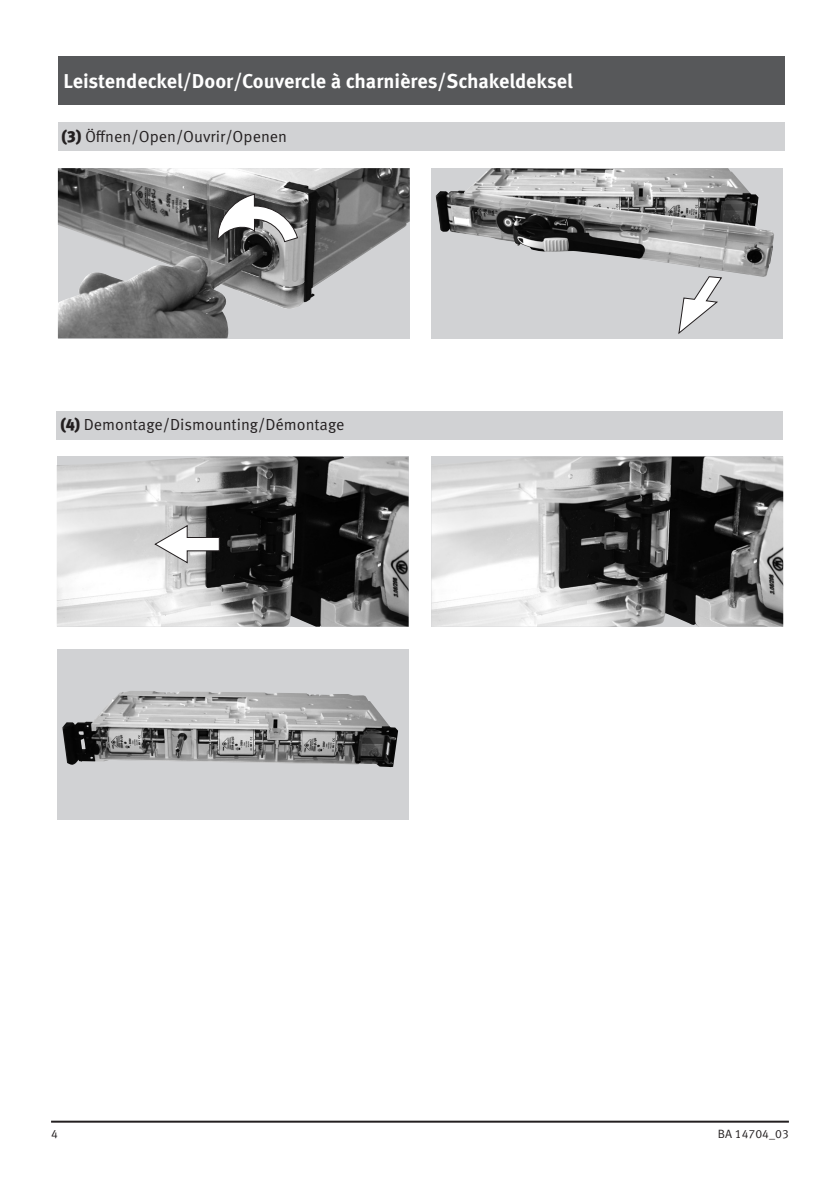
<style>
.page{position:relative;width:840px;height:1191px;background:#fff}
.page>*{position:absolute;margin:0;border:0;box-sizing:border-box;transform-origin:0 0}
.t1{font:700 20px "Meta Pro";color:#fff}
.t2{font:16px "Meta Pro";color:#231f20}
.t3{font:12px "Meta Pro";color:#231f20}
.s1{font-weight:900}
</style>
<div class="page">
<hr style="left:51px;top:1120px;width:737px;height:2px;background:#231f20">
<div style="left:57px;top:411px;width:725px;height:28px;background:#d1d2d4"></div>
<img style="left:57px;top:456px;width:351px;height:170px">
<img style="left:431px;top:456px;width:351px;height:170px">
<div style="left:57px;top:649px;width:351px;height:170px;background:#d1d2d4"></div>
<img style="left:62px;top:691px;width:336px;height:76px">
<svg style="left:154px;top:524px;width:66px;height:40px"></svg>
<div style="left:58px;top:123px;width:725px;height:28px;background:#d1d2d4"></div>
<img style="left:58px;top:168px;width:351px;height:170px">
<div style="left:431px;top:168px;width:351px;height:170px;background:#d1d2d4"></div>
<img style="left:435px;top:168px;width:339px;height:109px">
<svg style="left:216px;top:193px;width:82px;height:49px"></svg>
<svg style="left:677px;top:276px;width:44px;height:58px"></svg>
<div style="left:58px;top:57px;width:725px;height:48px;background:#57585a"></div>
<p class="t1" style="left:63px;top:69px;width:510px">Leistendeckel/Door/Couvercle à charnières/Schakeldeksel</p>
<p class="t2" style="left:61px;top:127px;width:227px"><span class="s1">(3)</span> Öffnen/Open/Ouvrir/Openen</p>
<p class="t2" style="left:60px;top:415px;width:285px"><span class="s1">(4)</span> Demontage/Dismounting/Démontage</p>
<p class="t3" style="left:51px;top:1126px;width:8px">4</p>
<p class="t3" style="left:717px;top:1126px;width:73px">BA 14704_03</p>
</div>
